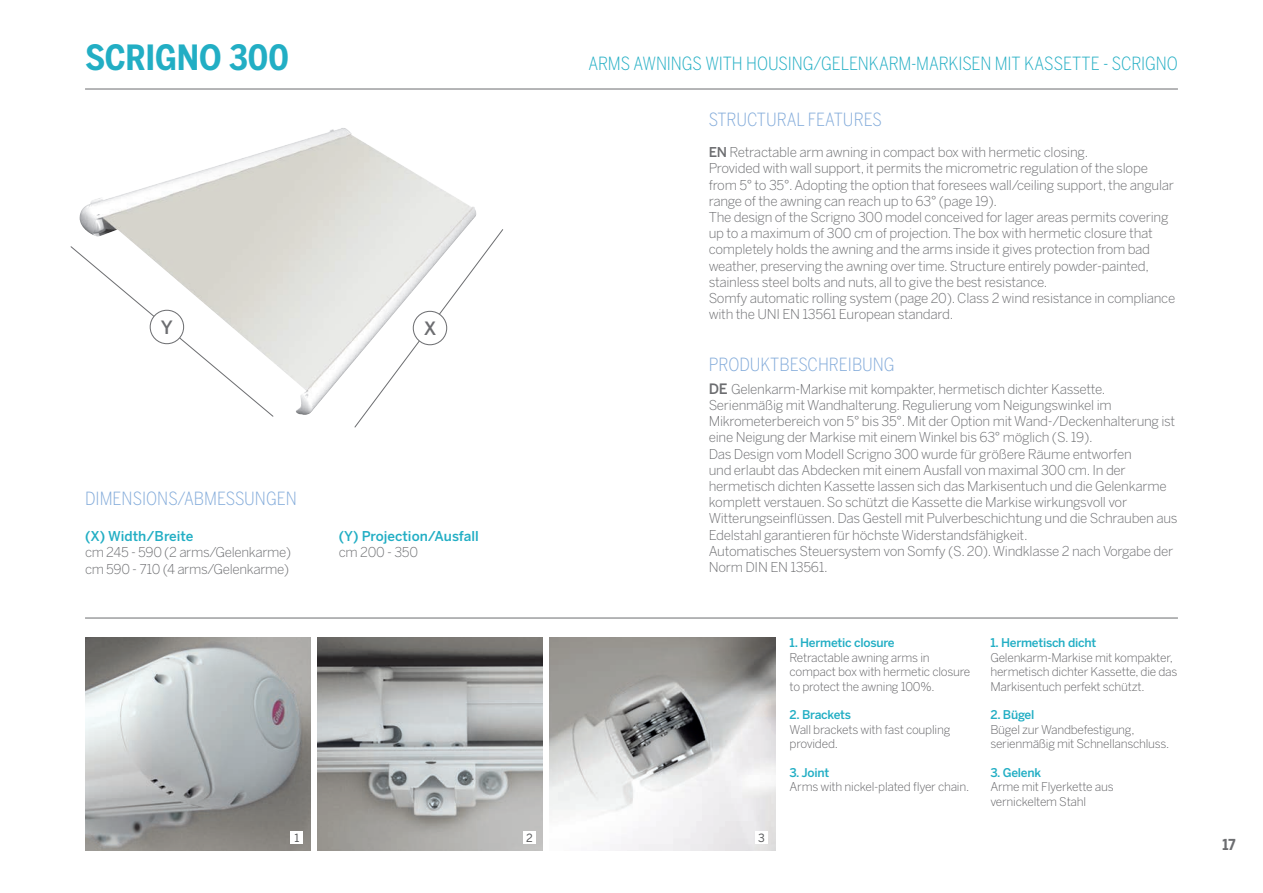
<style>
.page{position:relative;width:1263px;height:893px;background:#fff}
.page>*{position:absolute;margin:0;border:0;box-sizing:border-box;transform-origin:0 0}
.t1{font:700 34.5px "Benton Sans Cond";letter-spacing:-.005em;color:#22aec4}
.t2{font:500 18.15px "Benton Sans";color:#6c6d70}
.t3{font:300 18px "Benton Sans Cond";letter-spacing:-.005em;color:#22aec4}
.t4{font:300 18px "Benton Sans Cond";color:#83abda}
.t5{font:700 15px "Benton Sans Cond";color:#6c6d70}
.t6{font:300 13.5px/16.2px "Benton Sans";letter-spacing:-.02em;color:#6c6d70}
.t7{font:500 13.5px "Benton Sans";color:#22aec4}
.t8{font:300 12px/14.4px "Benton Sans";letter-spacing:-.02em;color:#636366}
.t9{font:500 12px "Benton Sans";letter-spacing:-.02em;color:#22aec4}
.t10{font:11.25px "Benton Sans";color:#57585a}
.s1{font-weight:500}
.s2{font-weight:500;font-size:14.25px}
</style>
<div class="page">
<hr style="left:85px;top:618px;width:1093px;height:1px;background:#6c6d70">
<hr style="left:85px;top:89px;width:1093px;height:1px;background:#6c6d70">
<img style="left:80px;top:128px;width:397px;height:287px">
<svg style="left:70px;top:246px;width:204px;height:171px"></svg>
<svg style="left:354px;top:229px;width:150px;height:199px"></svg>
<div style="left:413px;top:311px;width:34px;height:34px;background:#fff;border-radius:50%"></div>
<div style="left:413px;top:311px;width:34px;height:34px;border:1px solid #6c6d70;border-radius:50%"></div>
<div style="left:150px;top:310px;width:34px;height:34px;background:#fff;border-radius:50%"></div>
<div style="left:150px;top:310px;width:34px;height:34px;border:1px solid #6c6d70;border-radius:50%"></div>
<img style="left:550px;top:638px;width:225px;height:212px">
<img style="left:317px;top:638px;width:226px;height:212px">
<img style="left:85px;top:638px;width:225px;height:212px">
<div style="left:523px;top:832px;width:13px;height:12px;background:#fff"></div>
<div style="left:755px;top:832px;width:13px;height:12px;background:#fff"></div>
<div style="left:291px;top:832px;width:12px;height:12px;background:#fff"></div>
<h1 class="t1" style="left:85px;top:37px;width:205px">SCRIGNO 300</h1>
<h2 class="t2" style="left:161px;top:317px;width:14px">Y</h2>
<h2 class="t2" style="left:424px;top:318px;width:14px">X</h2>
<h3 class="t4" style="left:85px;top:488px;width:213px">DIMENSIONS/ABMESSUNGEN</h3>
<p class="t7" style="left:85px;top:528px;width:110px">(X) Width/Breite</p>
<p class="t6" style="left:85px;top:544px;width:208px">cm 245 - 590 (2 arms/Gelenkarme) cm 590 - 710 (4 arms/Gelenkarme)</p>
<p class="t7" style="left:339px;top:528px;width:141px">(Y) Projection/Ausfall</p>
<p class="t6" style="left:339px;top:544px;width:81px">cm 200 - 350</p>
<h3 class="t3" style="left:588px;top:53px;width:21px">ARMS</h3>
<h3 class="t3" style="left:633px;top:53px;width:11px">AWNINGS</h3>
<h3 class="t3" style="left:705px;top:53px;width:10px">WITH</h3>
<h3 class="t3" style="left:746px;top:53px;width:11px">HOUSING</h3>
<h3 class="t3" style="left:814px;top:53px;width:309px">/GELENKARM-MARKISEN MIT KASSETTE - SCRIGNO</h3>
<h3 class="t4" style="left:709px;top:109px;width:175px">STRUCTURAL FEATURES</h3>
<p class="t6" style="left:709px;top:144px;width:468px"><span class="s1">EN</span> Retractable arm awning in compact box with hermetic closing.<br>Provided with wall support, it permits the micrometric regulation of the slope from 5° to 35°. Adopting the option that foresees wall/ceiling support, the angular range of the awning can reach up to 63° (page 19).<br>The design of the Scrigno 300 model conceived for lager areas permits covering up to a maximum of 300 cm of projection. The box with hermetic closure that completely holds the awning and the arms inside it gives protection from bad weather, preserving the awning over time. Structure entirely powder-painted, stainless steel bolts and nuts, all to give the best resistance.<br>Somfy automatic rolling system (page 20). Class 2 wind resistance in compliance with the UNI EN 13561 European standard.</p>
<h3 class="t4" style="left:709px;top:354px;width:187px">PRODUKTBESCHREIBUNG</h3>
<p class="t6" style="left:709px;top:381px;width:470px"><span class="s2">DE</span> Gelenkarm-Markise mit kompakter, hermetisch dichter Kassette.<br>Serienmäßig mit Wandhalterung. Regulierung vom Neigungswinkel im Mikrometerbereich von 5° bis 35°. Mit der Option mit Wand-/Deckenhalterung ist eine Neigung der Markise mit einem Winkel bis 63° möglich (S. 19).<br>Das Design vom Modell Scrigno 300 wurde für größere Räume entworfen<br>und erlaubt das Abdecken mit einem Ausfall von maximal 300 cm. In der hermetisch dichten Kassette lassen sich das Markisentuch und die Gelenkarme komplett verstauen. So schützt die Kassette die Markise wirkungsvoll vor Witterungseinflüssen. Das Gestell mit Pulverbeschichtung und die Schrauben aus Edelstahl garantieren für höchste Widerstandsfähigkeit.<br>Automatisches Steuersystem von Somfy (S. 20). Windklasse 2 nach Vorgabe der Norm DIN EN 13561.</p>
<p class="t9" style="left:789px;top:636px;width:107px">1. Hermetic closure</p>
<p class="t8" style="left:789px;top:650px;width:182px">Retractable awning arms in compact box with hermetic closure to protect the awning 100%.</p>
<p class="t9" style="left:789px;top:708px;width:63px">2. Brackets</p>
<p class="t8" style="left:789px;top:722px;width:162px">Wall brackets with fast coupling provided.</p>
<p class="t9" style="left:789px;top:765px;width:41px">3. Joint</p>
<p class="t8" style="left:789px;top:780px;width:181px">Arms with nickel-plated flyer chain.</p>
<p class="t9" style="left:990px;top:636px;width:107px">1. Hermetisch dicht</p>
<p class="t8" style="left:990px;top:650px;width:189px">Gelenkarm-Markise mit kompakter, hermetisch dichter Kassette, die das<br>Markisentuch perfekt schützt.</p>
<p class="t9" style="left:990px;top:708px;width:46px">2. Bügel</p>
<p class="t8" style="left:990px;top:722px;width:180px">Bügel zur Wandbefestigung, serienmäßig mit Schnellanschluss.</p>
<p class="t9" style="left:990px;top:765px;width:52px">3. Gelenk</p>
<p class="t8" style="left:990px;top:780px;width:125px">Arme mit Flyerkette aus vernickeltem Stahl</p>
<p class="t10" style="left:294px;top:831px;width:6px">1</p>
<p class="t10" style="left:526px;top:831px;width:8px">2</p>
<p class="t10" style="left:758px;top:831px;width:8px">3</p>
<p class="t5" style="left:1222px;top:836px;width:15px">17</p>
</div>
